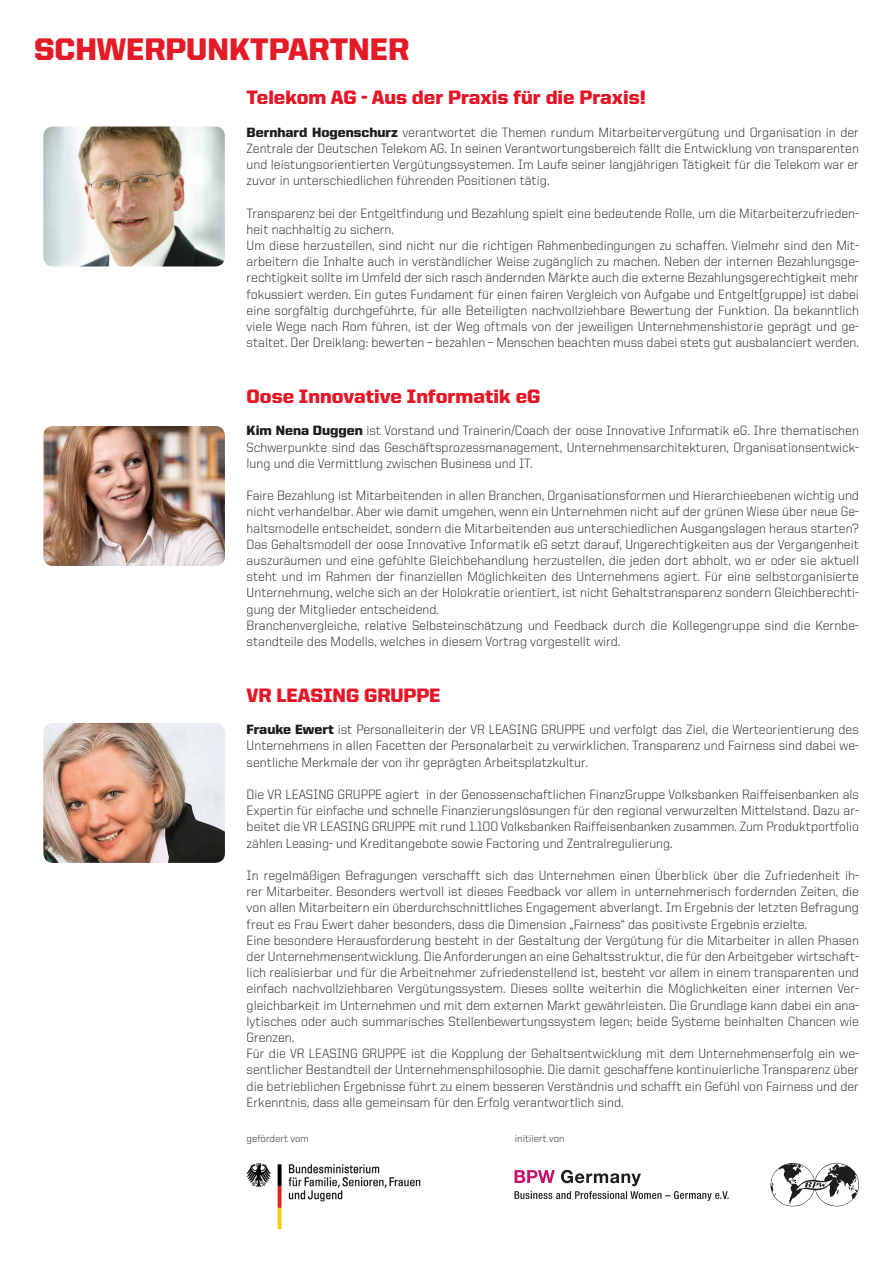
<style>
.page{position:relative;width:893px;height:1263px;background:#fff}
.page>*{position:absolute;margin:0;border:0;box-sizing:border-box;transform-origin:0 0}
.t1{font:900 31.35px "United Sans Reg";color:#e41a27}
.t2{font:900 19.5px "United Sans Reg";color:#e41525}
.t3{font:300 13.5px/16.2px "United Sans Reg";color:#1d1d1b;text-align:justify}
.t4{font:300 10.5px "United Sans Reg";color:#1d1d1b}
.s1{font-weight:900}
</style>
<div class="page">
<img style="left:246px;top:1163px;width:175px;height:66px">
<svg style="left:514px;top:1170px;width:215px;height:31px"></svg>
<svg style="left:770px;top:1163px;width:89px;height:44px"></svg>
<img style="left:43px;top:126px;width:182px;height:140px">
<img style="left:43px;top:426px;width:182px;height:140px">
<img style="left:43px;top:723px;width:182px;height:140px">
<h1 class="t1" style="left:34px;top:32px;width:377px">SCHWERPUNKTPARTNER</h1>
<h2 class="t2" style="left:247px;top:87px;width:401px">Telekom AG - Aus der Praxis für die Praxis!</h2>
<p class="t3" style="left:247px;top:124px;width:614px"><span class="s1">Bernhard Hogenschurz</span> verantwortet die Themen rundum Mitarbeitervergütung und Organisation in der Zentrale der Deutschen Telekom AG. In seinen Verantwortungsbereich fällt die Entwicklung von transparenten und leistungsorientierten Vergütungssystemen. Im Laufe seiner langjährigen Tätigkeit für die Telekom war er zuvor in unterschiedlichen führenden Positionen tätig.</p>
<p class="t3" style="left:247px;top:205px;width:614px;text-align:left">Transparenz bei der Entgeltfindung und Bezahlung spielt eine bedeutende Rolle, um die Mitarbeiterzufrieden&shy;heit nachhaltig zu sichern.<br>Um diese herzustellen, sind nicht nur die richtigen Rahmenbedingungen zu schaffen. Vielmehr sind den Mit&shy;arbeitern die Inhalte auch in verständlicher Weise zugänglich zu machen. Neben der internen Bezahlungsge&shy;rechtigkeit sollte im Umfeld der sich rasch ändernden Märkte auch die externe Bezahlungsgerechtigkeit mehr fokussiert werden. Ein gutes Fundament für einen fairen Vergleich von Aufgabe und Entgelt(gruppe) ist dabei eine sorgfältig durchgeführte, für alle Beteiligten nachvollziehbare Bewertung der Funktion. Da bekanntlich viele Wege nach Rom führen, ist der Weg oftmals von der jeweiligen Unternehmenshistorie geprägt und ge&shy;staltet. Der Dreiklang: bewerten – bezahlen – Menschen beachten muss dabei stets gut ausbalanciert werden.</p>
<h2 class="t2" style="left:247px;top:385px;width:295px">Oose Innovative Informatik eG</h2>
<p class="t3" style="left:247px;top:423px;width:614px"><span class="s1">Kim Nena Duggen</span> ist Vorstand und Trainerin/Coach der oose Innovative Informatik eG. Ihre thematischen Schwerpunkte sind das Geschäftsprozessmanagement, Unternehmensarchitekturen, Organisationsentwick&shy;lung und die Vermittlung zwischen Business und IT.</p>
<p class="t3" style="left:247px;top:487px;width:614px;text-align:left">Faire Bezahlung ist Mitarbeitenden in allen Branchen, Organisationsformen und Hierarchieebenen wichtig und nicht verhandelbar. Aber wie damit umgehen, wenn ein Unternehmen nicht auf der grünen Wiese über neue Ge&shy;haltsmodelle entscheidet, sondern die Mitarbeitenden aus unterschiedlichen Ausgangslagen heraus starten?<br>Das Gehaltsmodell der oose Innovative Informatik eG setzt darauf, Ungerechtigkeiten aus der Vergangenheit auszuräumen und eine gefühlte Gleichbehandlung herzustellen, die jeden dort abholt, wo er oder sie aktuell steht und im Rahmen der finanziellen Möglichkeiten des Unternehmens agiert. Für eine selbstorganisierte Unternehmung, welche sich an der Holokratie orientiert, ist nicht Gehaltstransparenz sondern Gleichberechti&shy;gung der Mitglieder entscheidend.<br>Branchenvergleiche, relative Selbsteinschätzung und Feedback durch die Kollegengruppe sind die Kernbe&shy;standteile des Modells, welches in diesem Vortrag vorgestellt wird.</p>
<h2 class="t2" style="left:247px;top:684px;width:196px">VR LEASING GRUPPE</h2>
<p class="t3" style="left:247px;top:721px;width:614px"><span class="s1">Frauke Ewert</span> ist Personalleiterin der VR LEASING GRUPPE und verfolgt das Ziel, die Werteorientierung des Unternehmens in allen Facetten der Personalarbeit zu verwirklichen. Transparenz und Fairness sind dabei we&shy;sentliche Merkmale der von ihr geprägten Arbeitsplatzkultur.</p>
<p class="t3" style="left:247px;top:786px;width:614px">Die VR LEASING GRUPPE agiert in der Genossenschaftlichen FinanzGruppe Volksbanken Raiffeisenbanken als Expertin für einfache und schnelle Finanzierungslösungen für den regional verwurzelten Mittelstand. Dazu ar&shy;beitet die VR LEASING GRUPPE mit rund 1.100 Volksbanken Raiffeisenbanken zusammen. Zum Produktportfolio zählen Leasing- und Kreditangebote sowie Factoring und Zentralregulierung.</p>
<p class="t3" style="left:247px;top:867px;width:614px;text-align:left">In regelmäßigen Befragungen verschafft sich das Unternehmen einen Überblick über die Zufriedenheit ih&shy;rer Mitarbeiter. Besonders wertvoll ist dieses Feedback vor allem in unternehmerisch fordernden Zeiten, die von allen Mitarbeitern ein überdurchschnittliches Engagement abverlangt. Im Ergebnis der letzten Befragung freut es Frau Ewert daher besonders, dass die Dimension „Fairness“ das positivste Ergebnis erzielte.<br>Eine besondere Herausforderung besteht in der Gestaltung der Vergütung für die Mitarbeiter in allen Phasen der Unternehmensentwicklung. Die Anforderungen an eine Gehaltsstruktur, die für den Arbeitgeber wirtschaft&shy;lich realisierbar und für die Arbeitnehmer zufriedenstellend ist, besteht vor allem in einem transparenten und einfach nachvollziehbaren Vergütungssystem. Dieses sollte weiterhin die Möglichkeiten einer internen Ver&shy;gleichbarkeit im Unternehmen und mit dem externen Markt gewährleisten. Die Grundlage kann dabei ein ana&shy;lytisches oder auch summarisches Stellenbewertungssystem legen; beide Systeme beinhalten Chancen wie Grenzen.<br>Für die VR LEASING GRUPPE ist die Kopplung der Gehaltsentwicklung mit dem Unternehmenserfolg ein we&shy;sentlicher Bestandteil der Unternehmensphilosophie. Die damit geschaffene kontinuierliche Transparenz über die betrieblichen Ergebnisse führt zu einem besseren Verständnis und schafft ein Gefühl von Fairness und der Erkenntnis, dass alle gemeinsam für den Erfolg verantwortlich sind.</p>
<p class="t4" style="left:247px;top:1133px;width:64px">gefördert vom</p>
<p class="t4" style="left:515px;top:1133px;width:51px">initiiert von</p>
</div>
